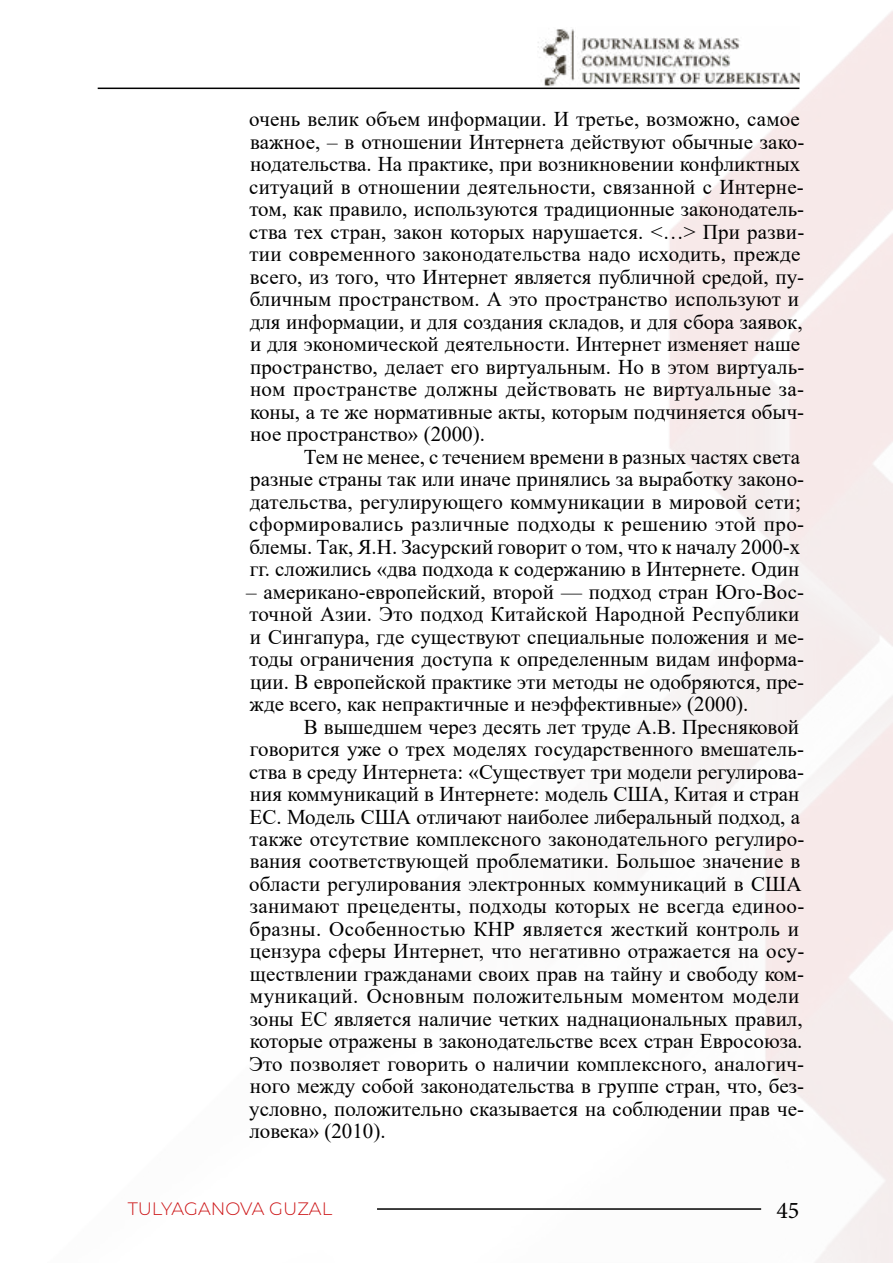
<style>
.page{position:relative;width:893px;height:1263px;background:#fff}
.page>*{position:absolute;margin:0;border:0;box-sizing:border-box;transform-origin:0 0}
.t1{font:24px "Minion Pro";color:#000}
.t2{font:21px/22.5px "Times New Roman";color:#000}
.t3{font:100 18px "Montserrat";color:#cd1719}
</style>
<div class="page">
<img style="left:97px;top:11px;width:796px;height:1252px">
<img style="left:538px;top:27px;width:38px;height:61px">
<img style="left:578px;top:27px;width:221px;height:61px">
<p class="t2" style="left:249px;top:107px;width:557px">очень велик объем информации. И третье, возможно, самое важное, – в отношении Интернета действуют обычные зако&shy;нодательства. На практике, при возникновении конфликтных ситуаций в отношении деятельности, связанной с Интерне&shy;том, как правило, используются традиционные законодатель&shy;ства тех стран, закон которых нарушается. &lt;…&gt; При разви&shy;тии современного законодательства надо исходить, прежде всего, из того, что Интернет является публичной средой, пу&shy;бличным пространством. А это пространство используют и для информации, и для создания складов, и для сбора заявок, и для экономической деятельности. Интернет изменяет наше пространство, делает его виртуальным. Но в этом виртуаль&shy;ном пространстве должны действовать не виртуальные за&shy;коны, а те же нормативные акты, которым подчиняется обыч&shy;ное пространство» (2000).</p>
<p class="t2" style="left:249px;top:445px;width:557px;text-indent:55px">Тем не менее, с течением времени в разных частях света разные страны так или иначе принялись за выработку законо&shy;дательства, регулирующего коммуникации в мировой сети; сформировались различные подходы к решению этой про&shy;блемы. Так, Я.Н. Засурский говорит о том, что к началу 2000-х гг. сложились «два подхода к содержанию в Интернете. Один</p>
<p class="t2" style="left:246px;top:580px;width:560px">– американо-европейский, второй — подход стран Юго-Вос&shy;точной Азии. Это подход Китайской Народной Республики и Сингапура, где существуют специальные положения и ме&shy;тоды ограничения доступа к определенным видам информа&shy;ции. В европейской практике эти методы не одобряются, пре&shy;жде всего, как непрактичные и неэффективные» (2000).</p>
<p class="t2" style="left:249px;top:714px;width:557px;text-indent:55px">В вышедшем через десять лет труде А.В. Пресняковой говорится уже о трех моделях государственного вмешатель&shy;ства в среду Интернета: «Существует три модели регулирова&shy;ния коммуникаций в Интернете: модель США, Китая и стран ЕС. Модель США отличают наиболее либеральный подход, а также отсутствие комплексного законодательного регулиро&shy;вания соответствующей проблематики. Большое значение в области регулирования электронных коммуникаций в США занимают прецеденты, подходы которых не всегда единоо&shy;бразны. Особенностью КНР является жесткий контроль и цензура сферы Интернет, что негативно отражается на осу&shy;ществлении гражданами своих прав на тайну и свободу ком&shy;муникаций. Основным положительным моментом модели зоны ЕС является наличие четких наднациональных правил, которые отражены в законодательстве всех стран Евросоюза.<br>Это позволяет говорить о наличии комплексного, аналогич&shy;ного между собой законодательства в группе стран, что, без&shy;условно, положительно сказывается на соблюдении прав че&shy;ловека» (2010).</p>
<p class="t3" style="left:128px;top:1197px;width:206px">TULYAGANOVA GUZAL</p>
<p class="t1" style="left:776px;top:1194px;width:25px">45</p>
</div>
